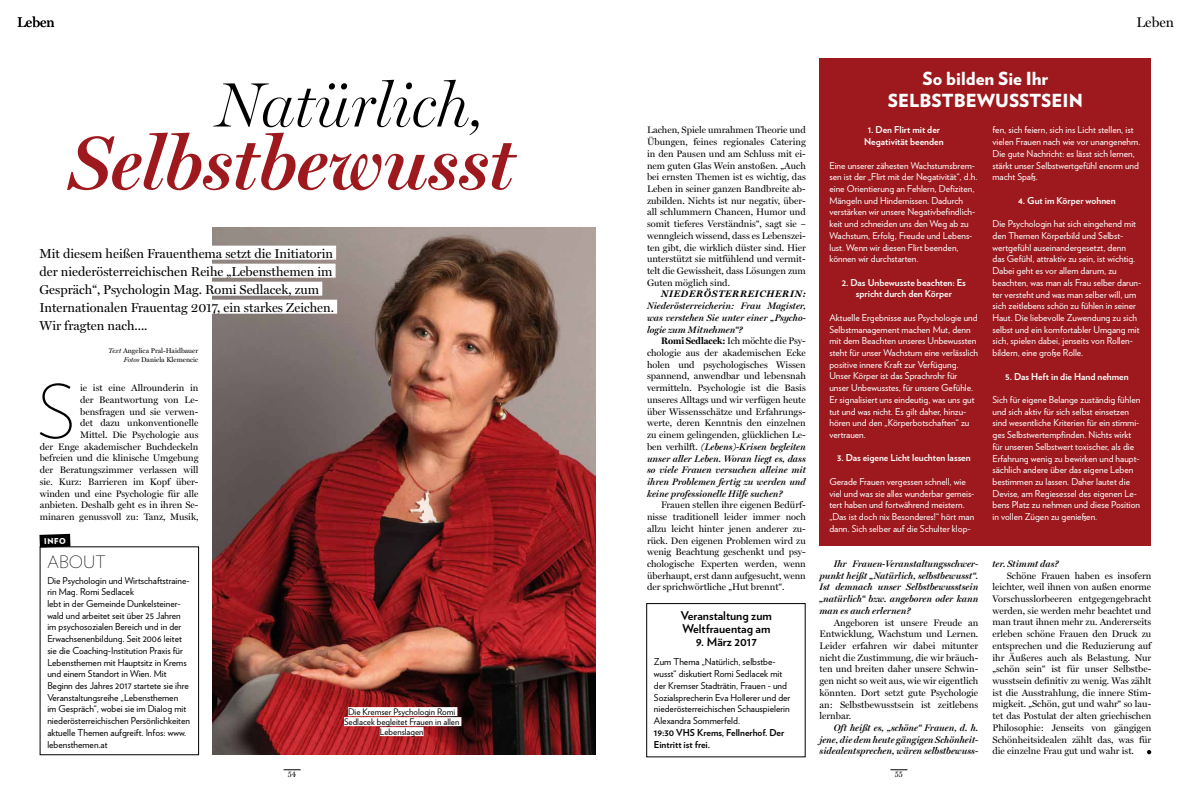
<style>
.page{position:relative;width:1191px;height:794px;background:#fff}
.page>*{position:absolute;margin:0;border:0;box-sizing:border-box;transform-origin:0 0}
.t1{font:italic 600 76.1px "Miller Display";color:#9d191e}
.t2{font:200 73.4px "Verlag";color:#000}
.t3{font:italic 300 63px "Miller Display";color:#000}
.t4{font:900 18px/22px "Verlag";color:#fff;text-align:center}
.t5{font:200 17px "Verlag";color:#000}
.t6{font:14px "Miller Display";color:#000}
.t7{font:13px/18px "Miller Display";color:#000}
.t8{font:700 12px/13px "Verlag";color:#000}
.t9{font:9.5px/11.7px "Miller Display";color:#000;text-align:justify}
.t10{font:9.5px/11.7px "Verlag";color:#fff}
.t11{font:9.5px/11.7px "Verlag";color:#000}
.t12{font:italic 600 9.5px/11.7px "Miller Display";color:#000;text-align:justify}
.t13{font:700 9.5px/11.7px "Verlag";color:#fff;text-align:center}
.t14{font:700 9.5px/11.7px "Verlag";color:#000}
.t15{font:italic 700 9.5px "Miller Text";letter-spacing:.075em;color:#000}
.t16{font:9px/10px "Verlag";color:#000;text-align:center}
.t17{font:9px "Miller Display";color:#000;scale:.85 1}
.t18{font:900 8px "Verlag";color:#fff}
.t19{font:7px/9px "Miller Display";color:#000;text-align:right}
.s1{font-style:italic}
.s2{font-weight:700}
.s3{font-weight:600;font-style:italic}
</style>
<div class="page">
<div style="left:819px;top:58px;width:332px;height:487px;background:#9d191e"></div>
<svg style="left:39px;top:534px;width:31px;height:13px"></svg>
<div style="left:646px;top:603px;width:159px;height:154px;border:1px solid #000"></div>
<img style="left:213px;top:227px;width:382px;height:527px">
<div style="left:39px;top:246px;width:297px;height:14px;background:#fff"></div>
<div style="left:39px;top:264px;width:296px;height:14px;background:#fff"></div>
<div style="left:39px;top:282px;width:283px;height:14px;background:#fff"></div>
<div style="left:39px;top:300px;width:298px;height:14px;background:#fff"></div>
<div style="left:348px;top:707px;width:109px;height:9px;background:#fff"></div>
<div style="left:344px;top:717px;width:117px;height:9px;background:#fff"></div>
<div style="left:380px;top:727px;width:43px;height:9px;background:#fff"></div>
<svg style="left:1147px;top:750px;width:4px;height:4px"></svg>
<svg style="left:890px;top:769px;width:17px;height:1px"></svg>
<svg style="left:283px;top:769px;width:17px;height:1px"></svg>
<h3 class="t6" style="left:17px;top:14px;width:39px">Leben</h3>
<h3 class="t6" style="left:1136px;top:14px;width:39px">Leben</h3>
<h3 class="t3" style="left:216px;top:69px;width:268px">Natürlich,</h3>
<h1 class="t1" style="left:69px;top:119px;width:446px">Selbstbewusst</h1>
<h3 class="t7" style="left:39px;top:244px;width:296px">Mit diesem heißen Frauenthema setzt die Initiatorin der niederösterreichischen Reihe „Lebensthemen im Gespräch“, Psychologin Mag. Romi Sedlacek, zum Internationalen Frauentag 2017, ein starkes Zeichen.<br>Wir fragten nach....</h3>
<p class="t19" style="left:109px;top:346px;width:91px"><span class="s1">Text</span> Angelica Pral-Haidbauer<br><span class="s1">Fotos</span> Daniela Klemencic</p>
<h2 class="t2" style="left:37px;top:359px;width:40px">S</h2>
<p class="t9" style="left:40px;top:382px;width:160px;text-align:right">ie ist eine Allrounderin in<br>der Beantwortung von Le&shy;bensfragen und sie verwen-<br>det dazu unkonventionelle<br>Mittel. Die Psychologie aus<br>der Enge akademischer Buchdeckeln befreien und die klinische Umgebung der Beratungszimmer verlassen will sie. Kurz: Barrieren im Kopf über&shy;winden und eine Psychologie für alle anbieten. Deshalb geht es in ihren Se&shy;minaren genussvoll zu: Tanz, Musik,</p>
<p class="t18" style="left:44px;top:535px;width:23px;rotate:-2deg">INFO</p>
<h3 class="t5" style="left:47px;top:550px;width:60px">ABOUT</h3>
<p class="t11" style="left:47px;top:574px;width:144px">Die Psychologin und Wirtschaftstraine&shy;rin Mag. Romi Sedlacek<br>lebt in der Gemeinde Dunkelsteiner&shy;wald und arbeitet seit über 25 Jahren im psychosozialen Bereich und in der Erwachsenenbildung. Seit 2006 leitet sie die Coaching-Institution Praxis für Lebensthemen mit Hauptsitz in Krems und einem Standort in Wien. Mit Beginn des Jahres 2017 startete sie ihre Veranstaltungsreihe „Lebensthemen<br>im Gespräch“, wobei sie im Dialog mit niederösterreichischen Persönlichkeiten aktuelle Themen aufgreift. Infos: www. lebensthemen.at</p>
<p class="t16" style="left:344px;top:706px;width:117px">Die Kremser Psychologin Romi<br>Sedlacek begleitet Frauen in allen<br>Lebenslagen</p>
<p class="t9" style="left:647px;top:125px;width:160px">Lachen, Spiele umrahmen Theorie und Übungen, feines regionales Catering in den Pausen und am Schluss mit ei&shy;nem guten Glas Wein anstoßen. „Auch bei ernsten Themen ist es wichtig, das Leben in seiner ganzen Bandbreite ab&shy;zubilden. Nichts ist nur negativ, über&shy;all schlummern Chancen, Humor und somit tieferes Verständnis“, sagt sie – wenngleich wissend, dass es Lebenszei&shy;ten gibt, die wirklich düster sind. Hier unterstützt sie mitfühlend und vermit&shy;telt die Gewissheit, dass Lösungen zum Guten möglich sind.</p>
<p class="t15" style="left:661px;top:289px;width:146px">NIEDERÖSTERREICHERIN:</p>
<p class="t12" style="left:647px;top:300px;width:160px">Niederösterreicherin: Frau Magister, was verstehen Sie unter einer „Psycho&shy;logie zum Mitnehmen“?</p>
<p class="t9" style="left:647px;top:335px;width:160px;text-indent:14px"><span class="s2">Romi Sedlacek:</span> Ich möchte die Psy&shy;chologie aus der akademischen Ecke holen und psychologisches Wissen spannend, anwendbar und lebensnah vermitteln. Psychologie ist die Basis unseres Alltags und wir verfügen heute über Wissensschätze und Erfahrungs&shy;werte, deren Kenntnis den einzelnen zu einem gelingenden, glücklichen Le&shy;ben verhilft. <span class="s3">(Lebens)-Krisen begleiten unser aller Leben. Woran liegt es, dass so viele Frauen versuchen alleine mit ihren Problemen fertig zu werden und keine professionelle Hilfe suchen?</span></p>
<p class="t9" style="left:647px;top:499px;width:160px;text-indent:14px">Frauen stellen ihre eigenen Bedürf&shy;nisse traditionell leider immer noch allzu leicht hinter jenen anderer zu&shy;rück. Den eigenen Problemen wird zu wenig Beachtung geschenkt und psy&shy;chologische Experten werden, wenn überhaupt, erst dann aufgesucht, wenn der sprichwörtliche „Hut brennt“.</p>
<p class="t8" style="left:681px;top:608px;width:92px">Veranstaltung zum<br>Weltfrauentag am</p>
<p class="t8" style="left:696px;top:634px;width:62px">9. März 2017</p>
<p class="t11" style="left:654px;top:655px;width:138px">Zum Thema „Natürlich, selbstbe&shy;wusst“ diskutiert Romi Sedlacek mit der Kremser Stadträtin, Frauen - und Sozialsprecherin Eva Hollerer und der niederösterreichischen Schauspielerin Alexandra Sommerfeld.</p>
<p class="t14" style="left:654px;top:726px;width:132px">19:30 VHS Krems, Fellnerhof. Der<br>Eintritt ist frei.</p>
<h3 class="t4" style="left:888px;top:67px;width:196px">So bilden Sie Ihr<br>SELBSTBEWUSSTSEIN</h3>
<p class="t13" style="left:864px;top:124px;width:81px">1. Den Flirt mit der<br>Negativität beenden</p>
<p class="t10" style="left:829px;top:159px;width:150px">Eine unserer zähesten Wachstumsbrem&shy;sen ist der „Flirt mit der Negativität“, d.h. eine Orientierung an Fehlern, Defiziten, Mängeln und Hindernissen. Dadurch verstärken wir unsere Negativbefindlich&shy;keit und schneiden uns den Weg ab zu Wachstum, Erfolg, Freude und Lebens&shy;lust. Wenn wir diesen Flirt beenden, können wir durchstarten.</p>
<p class="t13" style="left:842px;top:276px;width:126px">2. Das Unbewusste beachten: Es spricht durch den Körper</p>
<p class="t10" style="left:829px;top:311px;width:150px">Aktuelle Ergebnisse aus Psychologie und Selbstmanagement machen Mut, denn mit dem Beachten unseres Unbewussten steht für unser Wachstum eine verlässlich positive innere Kraft zur Verfügung.<br>Unser Körper ist das Sprachrohr für unser Unbewusstes, für unsere Gefühle.<br>Er signalisiert uns eindeutig, was uns gut tut und was nicht. Es gilt daher, hinzu&shy;hören und den „Körperbotschaften“ zu vertrauen.</p>
<p class="t13" style="left:837px;top:452px;width:135px">3. Das eigene Licht leuchten lassen</p>
<p class="t10" style="left:829px;top:475px;width:146px">Gerade Frauen vergessen schnell, wie viel und was sie alles wunderbar gemeis&shy;tert haben und fortwährend meistern. „Das ist doch nix Besonderes!“ hört man dann. Sich selber auf die Schulter klop-</p>
<p class="t12" style="left:819px;top:558px;width:160px;text-indent:14px">Ihr Frauen-Veranstaltungsschwer&shy;punkt heißt „Natürlich, selbstbewusst“.<br>Ist demnach unser Selbstbewusstsein „natürlich“ bzw. angeboren oder kann man es auch erlernen?</p>
<p class="t9" style="left:819px;top:616px;width:160px;text-indent:14px">Angeboren ist unsere Freude an Entwicklung, Wachstum und Lernen.<br>Leider erfahren wir dabei mitunter nicht die Zustimmung, die wir bräuch&shy;ten und breiten daher unsere Schwin&shy;gen nicht so weit aus, wie wir eigentlich könnten. Dort setzt gute Psychologie an: Selbstbewusstsein ist zeitlebens lernbar.</p>
<p class="t12" style="left:819px;top:722px;width:160px;text-indent:14px">Oft heißt es, „schöne“ Frauen, d. h. jene, die dem heute gängigen Schönheit&shy;sidealentsprechen, wären selbstbewuss-</p>
<p class="t10" style="left:992px;top:124px;width:149px">fen, sich feiern, sich ins Licht stellen, ist vielen Frauen nach wie vor unangenehm.<br>Die gute Nachricht: es lässt sich lernen, stärkt unser Selbstwertgefühl enorm und macht Spaß.</p>
<p class="t13" style="left:1018px;top:194px;width:99px">4. Gut im Körper wohnen</p>
<p class="t10" style="left:992px;top:217px;width:150px">Die Psychologin hat sich eingehend mit den Themen Körperbild und Selbst&shy;wertgefühl auseinandergesetzt, denn<br>das Gefühl, attraktiv zu sein, ist wichtig.<br>Dabei geht es vor allem darum, zu beachten, was man als Frau selber darun&shy;ter versteht und was man selber will, um sich zeitlebens schön zu fühlen in seiner Haut. Die liebevolle Zuwendung zu sich selbst und ein komfortabler Umgang mit sich, spielen dabei, jenseits von Rollen&shy;bildern, eine große Rolle.</p>
<p class="t13" style="left:1005px;top:370px;width:125px">5. Das Heft in die Hand nehmen</p>
<p class="t10" style="left:992px;top:393px;width:149px">Sich für eigene Belange zuständig fühlen und sich aktiv für sich selbst einsetzen sind wesentliche Kriterien für ein stimmi&shy;ges Selbstwertempfinden. Nichts wirkt für unseren Selbstwert toxischer, als die Erfahrung wenig zu bewirken und haupt&shy;sächlich andere über das eigene Leben bestimmen zu lassen. Daher lautet die Devise, am Regiesessel des eigenen Le&shy;bens Platz zu nehmen und diese Position in vollen Zügen zu genießen.</p>
<p class="t12" style="left:992px;top:558px;width:68px">ter. Stimmt das?</p>
<p class="t9" style="left:992px;top:569px;width:160px;text-indent:14px">Schöne Frauen haben es insofern leichter, weil ihnen von außen enorme Vorschusslorbeeren entgegengebracht werden, sie werden mehr beachtet und man traut ihnen mehr zu. Andererseits erleben schöne Frauen den Druck zu entsprechen und die Reduzierung auf ihr Äußeres auch als Belastung. Nur „schön sein“ ist für unser Selbstbe&shy;wusstsein definitiv zu wenig. Was zählt ist die Ausstrahlung, die innere Stim&shy;migkeit. „Schön, gut und wahr“ so lau&shy;tet das Postulat der alten griechischen Philosophie: Jenseits von gängigen Schönheitsidealen zählt das, was für die einzelne Frau gut und wahr ist.</p>
<p class="t17" style="left:288px;top:769px;width:11px">54</p>
<p class="t17" style="left:895px;top:769px;width:11px">55</p>
</div>
